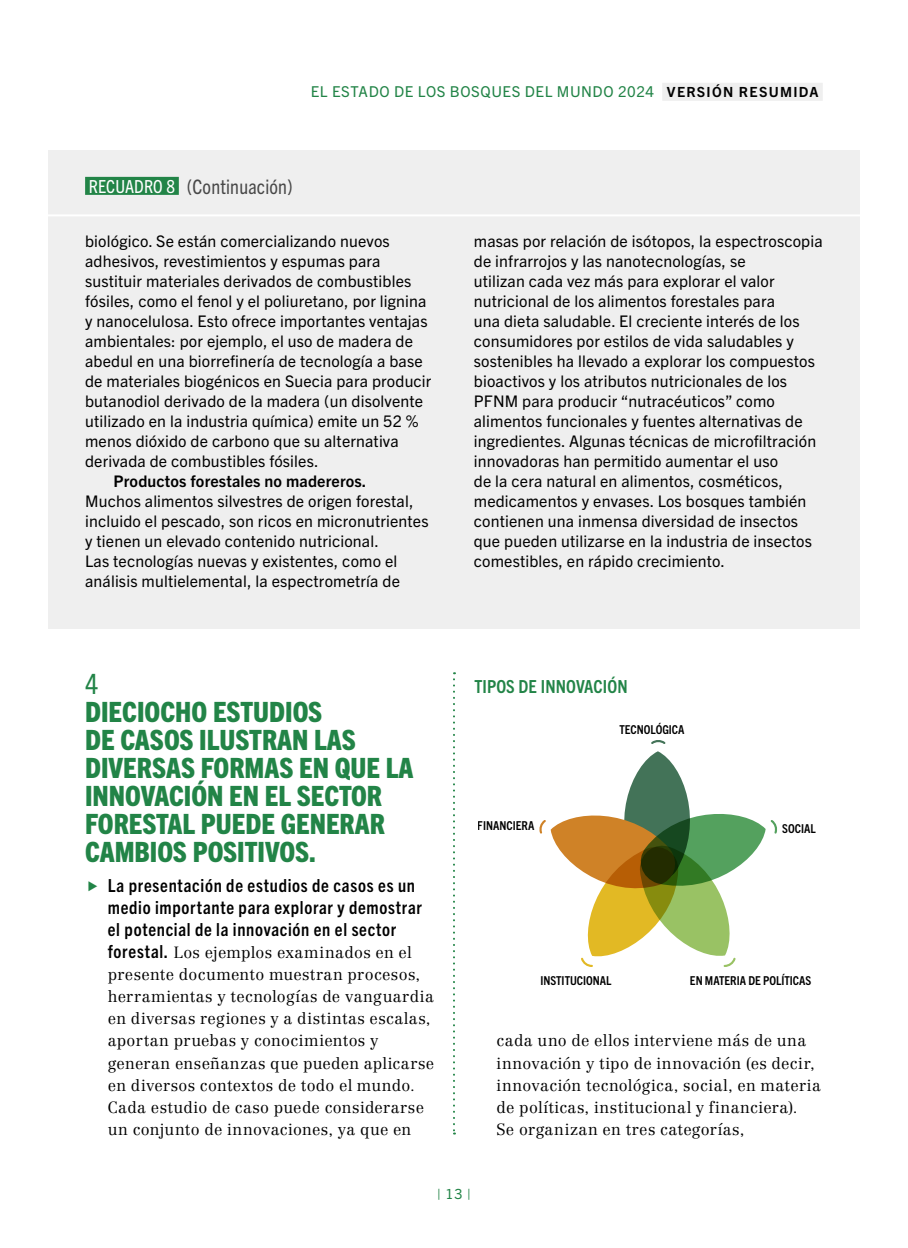
<style>
.page{position:relative;width:908px;height:1248px;background:#fff}
.page>*{position:absolute;margin:0;border:0;box-sizing:border-box;transform-origin:0 0}
.t1{font:800 condensed 28px/28px "Trade Gothic Next LT Pro";color:#228447}
.t2{font:condensed 28px "Trade Gothic Next LT Pro";color:#228447}
.t3{font:800 22px "Trade Gothic Next LT Pro";color:#228447}
.t4{font:condensed 20px "Trade Gothic Next LT Pro";letter-spacing:.01em;color:#484848}
.t5{font:700 condensed 18px/22px "Trade Gothic Next LT Pro";letter-spacing:.04em;color:#000}
.t6{font:700 condensed 18px "Trade Gothic Next LT Pro";letter-spacing:.01em;color:#228447}
.t7{font:16px/20px "Trade Gothic Next LT Pro";letter-spacing:.01em;color:#000}
.t8{font:300 16px/22px "Centennial LT Std";letter-spacing:.025em;color:#000}
.t9{font:700 16px "Trade Gothic Next LT Pro";letter-spacing:.01em;color:#000}
.t10{font:15px "Trade Gothic Next LT Pro";letter-spacing:.04em;color:#228447}
.t11{font:14px "Trade Gothic Next LT Pro";color:#228447}
.t12{font:700 condensed 12.2px "Trade Gothic Next LT Pro";color:#000}
.s1{font-weight:700;font-size:14px;color:#000}
.s2{font-size:18px;color:#fff}
.s3{font-family:"Trade Gothic Next LT Pro";font-weight:700;font-stretch:condensed;font-size:18px}
</style>
<div class="page">
<svg style="left:453px;top:672px;width:2px;height:462px"></svg>
<svg style="left:539px;top:740px;width:237px;height:227px"></svg>
<div style="left:662px;top:83px;width:160px;height:18px;background:#efefef"></div>
<div style="left:48px;top:150px;width:811px;height:478px;background:#efefef"></div>
<hr style="left:28px;top:214px;width:851px;height:2px;background:#fff">
<div style="left:85px;top:177px;width:94px;height:18px;background:#228447"></div>
<p class="t10" style="left:311px;top:81px;width:509px">EL ESTADO DE LOS BOSQUES DEL MUNDO 2024 <span class="s1">VERSIÓN RESUMIDA</span></p>
<p class="t4" style="left:89px;top:173px;width:205px"><span class="s2">RECUADRO 8</span> (Continuación)</p>
<p class="t7" style="left:85px;top:230px;width:348px">biológico. Se están comercializando nuevos adhesivos, revestimientos y espumas para sustituir materiales derivados de combustibles fósiles, como el fenol y el poliuretano, por lignina y nanocelulosa. Esto ofrece importantes ventajas ambientales: por ejemplo, el uso de madera de abedul en una biorrefinería de tecnología a base de materiales biogénicos en Suecia para producir butanodiol derivado de la madera (un disolvente utilizado en la industria química) emite un 52 % menos dióxido de carbono que su alternativa derivada de combustibles fósiles.</p>
<p class="t9" style="left:113px;top:470px;width:254px">Productos forestales no madereros.</p>
<p class="t7" style="left:85px;top:490px;width:345px">Muchos alimentos silvestres de origen forestal, incluido el pescado, son ricos en micronutrientes y tienen un elevado contenido nutricional.<br>Las tecnologías nuevas y existentes, como el análisis multielemental, la espectrometría de</p>
<h2 class="t3" style="left:74px;top:541px;width:15px">»</h2>
<h1 class="t2" style="left:85px;top:664px;width:15px">4</h1>
<h1 class="t1" style="left:85px;top:696px;width:330px">DIECIOCHO ESTUDIOS<br>DE CASOS ILUSTRAN LAS<br>DIVERSAS FORMAS EN QUE LA<br>INNOVACIÓN EN EL SECTOR<br>FORESTAL PUEDE GENERAR<br>CAMBIOS POSITIVOS.</h1>
<p class="t5" style="left:108px;top:873px;width:315px">La presentación de estudios de casos es un medio importante para explorar y demostrar el potencial de la innovación en el sector</p>
<p class="t8" style="left:108px;top:941px;width:327px"><span class="s3">forestal.</span> Los ejemplos examinados en el presente documento muestran procesos, herramientas y tecnologías de vanguardia en diversas regiones y a distintas escalas, aportan pruebas y conocimientos y generan enseñanzas que pueden aplicarse en diversos contextos de todo el mundo.<br>Cada estudio de caso puede considerarse un conjunto de innovaciones, ya que en</p>
<p class="t7" style="left:473px;top:230px;width:350px">masas por relación de isótopos, la espectroscopia de infrarrojos y las nanotecnologías, se<br>utilizan cada vez más para explorar el valor nutricional de los alimentos forestales para<br>una dieta saludable. El creciente interés de los consumidores por estilos de vida saludables y sostenibles ha llevado a explorar los compuestos bioactivos y los atributos nutricionales de los PFNM para producir “nutracéuticos” como alimentos funcionales y fuentes alternativas de ingredientes. Algunas técnicas de microfiltración innovadoras han permitido aumentar el uso<br>de la cera natural en alimentos, cosméticos, medicamentos y envases. Los bosques también contienen una inmensa diversidad de insectos que pueden utilizarse en la industria de insectos comestibles, en rápido crecimiento.</p>
<p class="t6" style="left:474px;top:674px;width:155px">TIPOS DE INNOVACIÓN</p>
<p class="t12" style="left:477px;top:817px;width:58px">FINANCIERA</p>
<p class="t12" style="left:619px;top:721px;width:67px">TECNOLÓGICA</p>
<p class="t12" style="left:781px;top:819px;width:35px">SOCIAL</p>
<p class="t12" style="left:540px;top:972px;width:72px">INSTITUCIONAL</p>
<p class="t12" style="left:689px;top:972px;width:123px">EN MATERIA DE POLÍTICAS</p>
<p class="t8" style="left:496px;top:1029px;width:326px">cada uno de ellos interviene más de una innovación y tipo de innovación (es decir, innovación tecnológica, social, en materia de políticas, institucional y financiera).<br>Se organizan en tres categorías,</p>
<p class="t11" style="left:437px;top:1183px;width:35px">| 13 |</p>
</div>
